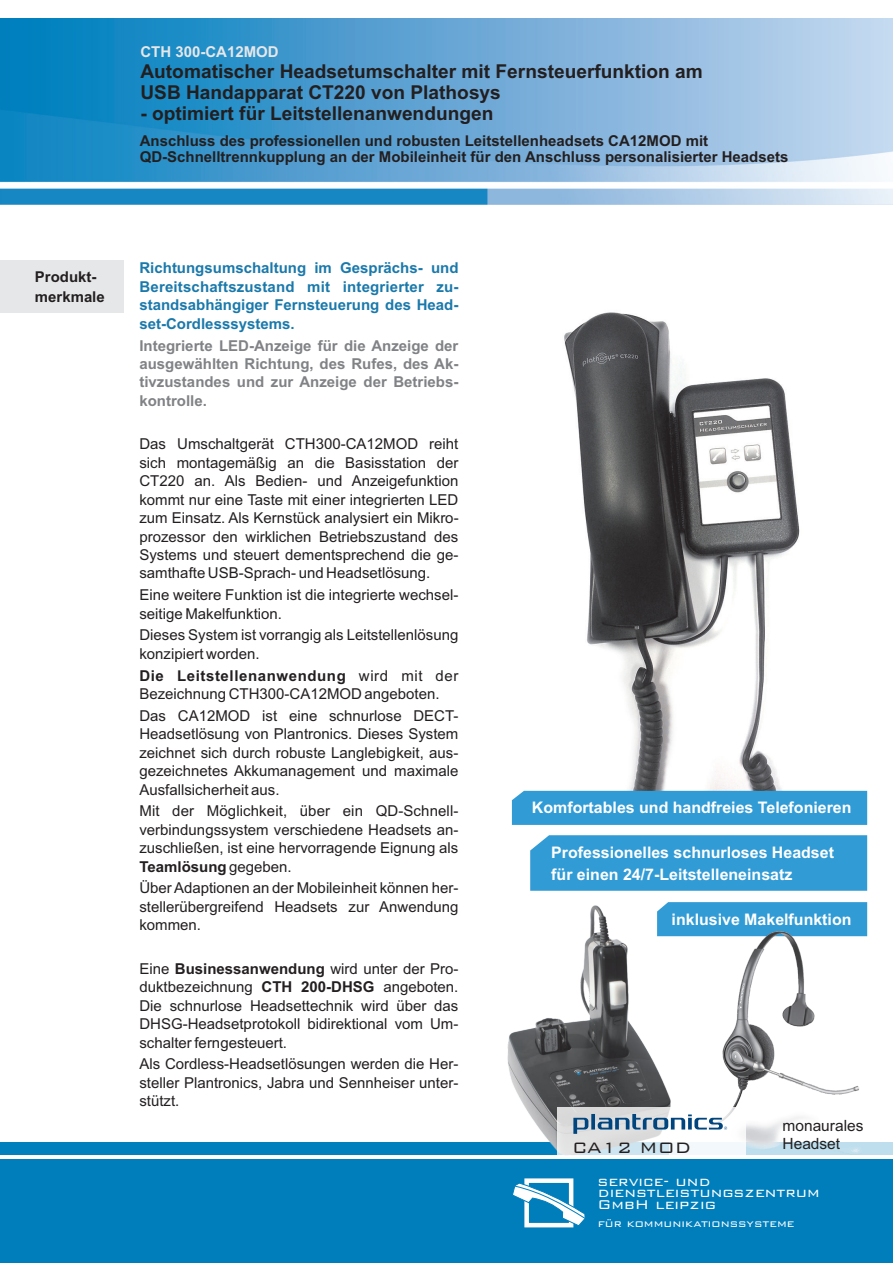
<style>
.page{position:relative;width:893px;height:1263px;background:#fff}
.page>*{position:absolute;margin:0;border:0;box-sizing:border-box;transform-origin:0 0}
.t1{font:300 20.1px "Bank Gothic BT";color:#231f20}
.t2{font:700 19.2px/21.3px "Arial";color:#231f20}
.t3{font:300 17.1px "Bank Gothic BT";color:#fff}
.t4{font:700 15.9px/21.5px "Arial";color:#fff}
.t5{font:15.45px "Arial";color:#231f20}
.t6{font:15px/18.5px "Arial";color:#231f20;text-align:justify}
.t7{font:700 15px/20.1px "Arial";color:#231f20}
.t8{font:700 15px/18.5px "Arial";color:#1a79ab;text-align:justify}
.t9{font:700 15px/18.5px "Arial";color:#808285;text-align:justify}
.t10{font:700 15px "Arial";color:#e6e7e9}
.t11{font:300 13.2px "Bank Gothic BT";color:#fff}
.s1{font-weight:700}
</style>
<div class="page">
<img style="left:531px;top:312px;width:306px;height:479px">
<div style="left:0;top:1143px;width:893px;height:12px;background:#0080bd"></div>
<img style="left:508px;top:905px;width:163px;height:246px">
<div style="left:530px;top:835px;width:337px;height:56px;background:#319bd6"></div>
<img style="left:0;top:18px;width:893px;height:186px">
<div style="left:0;top:1159px;width:893px;height:104px;background:#007ebc"></div>
<div style="left:669px;top:1142px;width:224px;height:16px;background:#fff;opacity:.5"></div>
<div style="left:524px;top:1178px;width:49px;height:49px;border:4px solid #fff"></div>
<svg style="left:512px;top:1182px;width:73px;height:45px"></svg>
<div style="left:512px;top:791px;width:355px;height:34px;background:#319bd6"></div>
<div style="left:0;top:260px;width:123px;height:52px;background:#e6e7e9"></div>
<div style="left:657px;top:902px;width:210px;height:34px;background:#319bd6"></div>
<img style="left:701px;top:931px;width:161px;height:223px">
<div style="left:557px;top:1107px;width:189px;height:50px;background:#fff;opacity:.8"></div>
<svg style="left:573px;top:1114px;width:154px;height:20px"></svg>
<p class="t10" style="left:140px;top:46px;width:140px">CTH 300-CA12MOD</p>
<p class="t2" style="left:140px;top:62px;width:564px">Automatischer Headsetumschalter mit Fernsteuerfunktion am<br>USB Handapparat CT220 von Plathosys</p>
<p class="t2" style="left:140px;top:105px;width:354px">- optimiert für Leitstellenanwendungen</p>
<p class="t7" style="left:140px;top:133px;width:650px;line-height:16.8px">Anschluss des professionellen und robusten Leitstellenheadsets CA12MOD mit<br>QD-Schnelltrennkupplung an der Mobileinheit für den Anschluss personalisierter Headsets</p>
<p class="t7" style="left:35px;top:268px;width:71px">Produkt&shy;merkmale</p>
<p class="t8" style="left:139px;top:260px;width:320px">Richtungsumschaltung im Gesprächs- und Bereitschaftszustand mit integrierter zu&shy;standsabhängiger Fernsteuerung des Head&shy;set-Cordlesssystems.</p>
<p class="t9" style="left:139px;top:337px;width:320px">Integrierte LED-Anzeige für die Anzeige der ausgewählten Richtung, des Rufes, des Ak&shy;tivzustandes und zur Anzeige der Betriebs&shy;kontrolle.</p>
<p class="t6" style="left:139px;top:436px;width:321px">Das Umschaltgerät CTH300-CA12MOD reiht sich montagemäßig an die Basisstation der CT220 an. Als Bedien- und Anzeigefunktion kommt nur eine Taste mit einer integrierten LED zum Einsatz. Als Kernstück analysiert ein Mikro&shy;prozessor den wirklichen Betriebszustand des Systems und steuert dementsprechend die ge&shy;samthafte USB-Sprach- und Headsetlösung.</p>
<p class="t6" style="left:139px;top:587px;width:320px">Eine weitere Funktion ist die integrierte wechsel&shy;seitige Makelfunktion.</p>
<p class="t6" style="left:139px;top:627px;width:320px">Dieses System ist vorrangig als Leitstellenlösung konzipiert worden.</p>
<p class="t6" style="left:139px;top:667px;width:320px"><span class="s1">Die Leitstellenanwendung</span> wird mit der<br>Bezeichnung CTH300-CA12MOD angeboten.</p>
<p class="t6" style="left:139px;top:708px;width:320px">Das CA12MOD ist eine schnurlose DECT-Headsetlösung von Plantronics. Dieses System zeichnet sich durch robuste Langlebigkeit, aus&shy;gezeichnetes Akkumanagement und maximale Ausfallsicherheit aus.</p>
<p class="t6" style="left:139px;top:803px;width:320px">Mit der Möglichkeit, über ein QD-Schnell&shy;verbindungssystem verschiedene Headsets an&shy;zuschließen, ist eine hervorragende Eignung als <span class="s1">Teamlösung</span> gegeben.</p>
<p class="t6" style="left:139px;top:880px;width:320px">Über Adaptionen an der Mobileinheit können her&shy;stellerübergreifend Headsets zur Anwendung kommen.</p>
<p class="t6" style="left:139px;top:961px;width:320px">Eine <span class="s1">Businessanwendung</span> wird unter der Pro&shy;duktbezeichnung <span class="s1">CTH 200-DHSG</span> angeboten.<br>Die schnurlose Headsettechnik wird über das DHSG-Headsetprotokoll bidirektional vom Um&shy;schalter ferngesteuert.</p>
<p class="t6" style="left:139px;top:1056px;width:320px">Als Cordless-Headsetlösungen werden die Her&shy;steller Plantronics, Jabra und Sennheiser unter&shy;stützt.</p>
<p class="t4" style="left:532px;top:798px;width:321px">Komfortables und handfreies Telefonieren</p>
<p class="t4" style="left:551px;top:843px;width:284px">Professionelles schnurloses Headset für einen 24/7-Leitstelleneinsatz</p>
<p class="t4" style="left:672px;top:910px;width:181px">inklusive Makelfunktion</p>
<p class="t5" style="left:782px;top:1120px;width:82px">monaurales</p>
<h1 class="t1" style="left:572px;top:1137px;width:121px">CA12 MOD</h1>
<p class="t5" style="left:782px;top:1137px;width:59px">Headset</p>
<p class="t3" style="left:597px;top:1173px;width:115px">service- und</p>
<p class="t3" style="left:597px;top:1184px;width:224px">dienstleistungszentrum</p>
<p class="t3" style="left:597px;top:1195px;width:120px">GmbH leipzig</p>
<p class="t11" style="left:598px;top:1217px;width:198px">für kommunikationssysteme</p>
</div>
